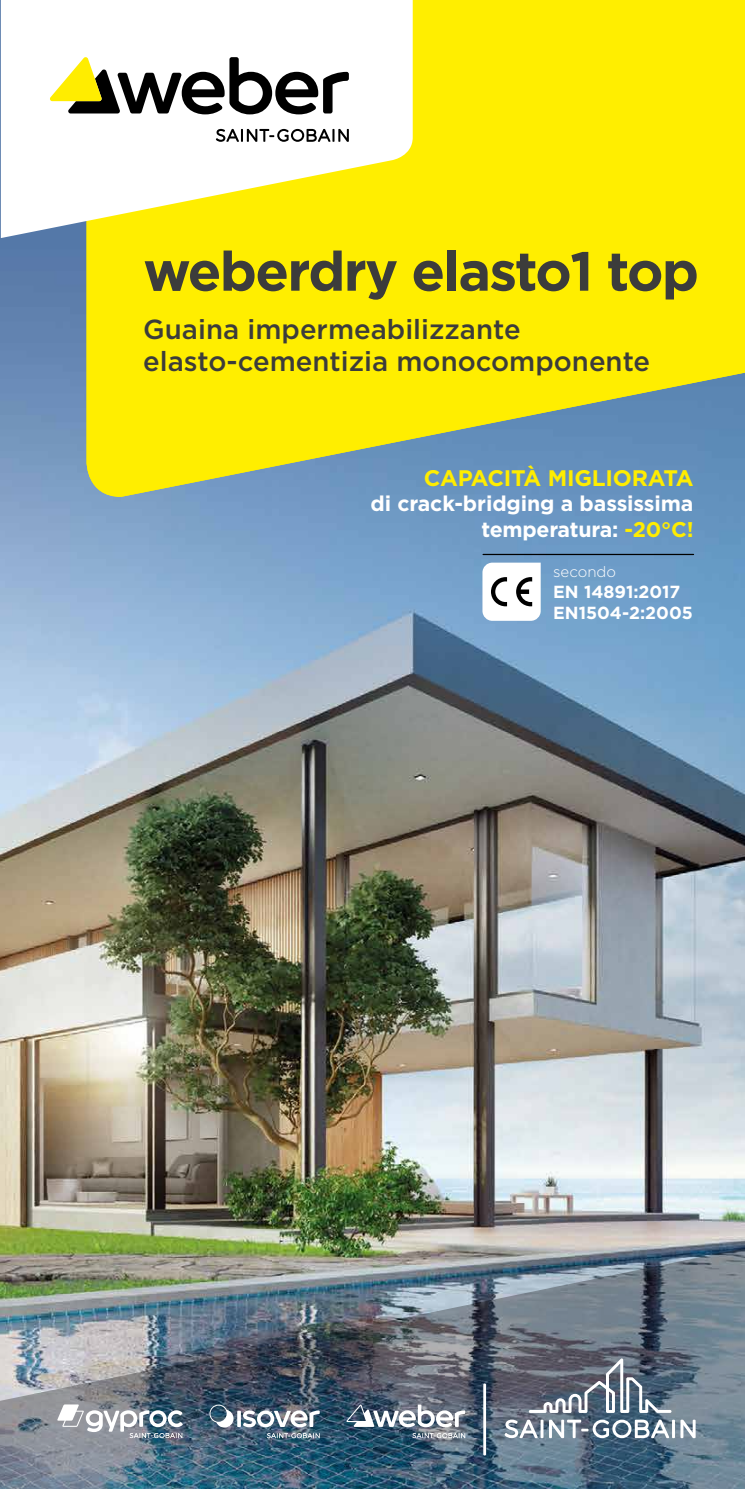
<style>
.page{position:relative;width:745px;height:1489px;background:#fff}
.page>*{position:absolute;margin:0;border:0;box-sizing:border-box;transform-origin:0 0}
.t1{font:700 55px "Gotham";letter-spacing:-.03em;color:#3c3c3b}
.t2{font:500 27.5px/31.2px "Gotham";color:#3c3c3b}
.t3{font:700 22.5px "Gotham";letter-spacing:-.01em;color:#ffed00}
.t4{font:700 21.25px/25.5px "Gotham";letter-spacing:-.005em;color:#fff;text-align:right}
.t5{font:700 17.5px/21px "Gotham";color:#fff}
.t6{font:300 15px "Gotham";color:#fff}
.s1{color:#ffed00}
</style>
<div class="page">
<img style="left:0;top:0;width:744px;height:1243px">
<hr style="left:483px;top:554px;width:210px;height:1px;background:#000">
<svg style="left:482px;top:562px;width:58px;height:58px"></svg>
<svg style="left:86px;top:0;width:658px;height:497px;fill:#fe0"></svg>
<svg style="left:1px;top:0;width:411px;height:238px"></svg>
<img style="left:0;top:1243px;width:744px;height:245px">
<hr style="left:483px;top:1383px;width:2px;height:72px;background:#fff">
<svg style="left:504px;top:1419px;width:33px;height:18px"></svg>
<hr style="left:540px;top:1419px;width:3px;height:18px;background:#fff">
<svg style="left:548px;top:1419px;width:120px;height:18px"></svg>
<hr style="left:671px;top:1419px;width:3px;height:18px;background:#fff">
<svg style="left:680px;top:1419px;width:15px;height:18px"></svg>
<svg style="left:528px;top:1358px;width:143px;height:54px"></svg>
<svg style="left:346px;top:1404px;width:119px;height:33px"></svg>
<svg style="left:237px;top:1410px;width:4px;height:16px"></svg>
<svg style="left:243px;top:1410px;width:76px;height:27px"></svg>
<svg style="left:209px;top:1404px;width:24px;height:23px"></svg>
<svg style="left:57px;top:1404px;width:126px;height:33px"></svg>
<svg style="left:216px;top:129px;width:132px;height:13px"></svg>
<svg style="left:49px;top:57px;width:299px;height:57px"></svg>
<h1 class="t1" style="left:143px;top:235px;width:557px">weberdry elasto1 top</h1>
<p class="t2" style="left:143px;top:313px;width:508px">Guaina impermeabilizzante elasto-cementizia monocomponente</p>
<p class="t3" style="left:423px;top:463px;width:271px">CAPACITÀ MIGLIORATA</p>
<p class="t4" style="left:370px;top:491px;width:324px">di crack-bridging a bassissima temperatura: <span class="s1">-20°C!</span></p>
<p class="t6" style="left:553px;top:562px;width:64px">secondo</p>
<p class="t5" style="left:553px;top:581px;width:141px">EN 14891:2017<br>EN1504-2:2005</p>
</div>
